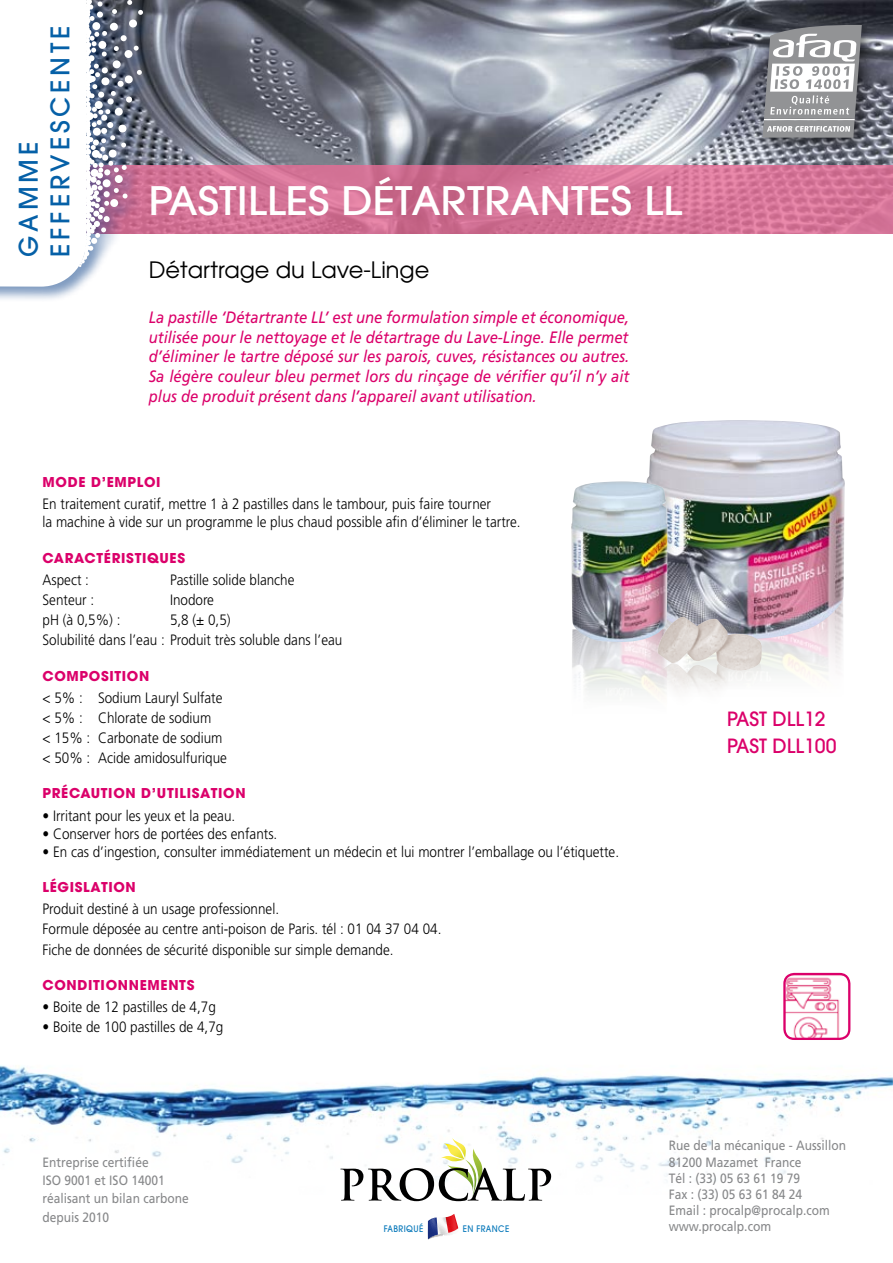
<style>
.page{position:relative;width:893px;height:1263px;background:#fff}
.page>*{position:absolute;margin:0;border:0;box-sizing:border-box;transform-origin:0 0}
.t1{font:500 39px "Avant Garde";color:#fff;scale:1.1 1}
.t2{font:500 25.5px/31.5px "Avant Garde";letter-spacing:.15em;color:#0560a7}
.t3{font:22.5px "Avant Garde";color:#000}
.t4{font:500 19.5px "Avant Garde";color:#db006a}
.t5{font:italic 16.5px/19.8px "Frutiger";color:#db006a;text-align:justify;scale:.9 1}
.t6{font:300 15px/20.1px "Frutiger";color:#000;scale:.9 1}
.t7{font:13.5px/16.2px "Frutiger";color:#87888a;scale:.89 1}
.t8{font:700 13.5px "Avant Garde";letter-spacing:.05em;color:#db006a}
.t9{font:500 9px "Avant Garde";letter-spacing:.05em;color:#0b7abb;scale:.9 1}
</style>
<div class="page">
<img style="left:0;top:1065px;width:893px;height:116px">
<svg style="left:340px;top:1137px;width:211px;height:64px"></svg>
<svg style="left:428px;top:1214px;width:31px;height:26px"></svg>
<img style="left:157px;top:0;width:736px;height:166px">
<svg style="left:157px;top:166px;width:736px;height:68px;background:#d37295"></svg>
<img style="left:786px;top:974px;width:63px;height:65px">
<div style="left:783px;top:973px;width:67px;height:67px;border:2px solid #db006a;border-radius:10px"></div>
<div style="left:0;top:0;width:157px;height:301px;background:#003882;opacity:.5"></div>
<svg style="left:0;top:0;width:143px;height:287px"></svg>
<div style="left:110px;top:199px;width:8px;height:8px;background:#fff;border-radius:50%"></div>
<div style="left:103px;top:179px;width:8px;height:8px;background:#fff;border-radius:50%"></div>
<div style="left:86px;top:187px;width:8px;height:8px;background:#fff;border-radius:50%"></div>
<div style="left:92px;top:150px;width:8px;height:8px;background:#fff;border-radius:50%"></div>
<div style="left:91px;top:169px;width:8px;height:8px;background:#fff;border-radius:50%"></div>
<div style="left:115px;top:175px;width:8px;height:8px;background:#fff;border-radius:50%"></div>
<div style="left:109px;top:150px;width:8px;height:8px;background:#fff;border-radius:50%"></div>
<div style="left:119px;top:125px;width:7px;height:8px;background:#fff;border-radius:50%"></div>
<div style="left:115px;top:108px;width:8px;height:8px;background:#fff;border-radius:50%"></div>
<div style="left:95px;top:101px;width:8px;height:8px;background:#fff;border-radius:50%"></div>
<div style="left:86px;top:112px;width:8px;height:8px;background:#fff;border-radius:50%"></div>
<div style="left:93px;top:128px;width:8px;height:8px;background:#fff;border-radius:50%"></div>
<div style="left:125px;top:75px;width:8px;height:8px;background:#fff;border-radius:50%"></div>
<div style="left:101px;top:77px;width:8px;height:8px;background:#fff;border-radius:50%"></div>
<div style="left:124px;top:50px;width:8px;height:8px;background:#fff;border-radius:50%"></div>
<div style="left:113px;top:60px;width:8px;height:8px;background:#fff;border-radius:50%"></div>
<div style="left:98px;top:41px;width:8px;height:8px;background:#fff;border-radius:50%"></div>
<div style="left:86px;top:75px;width:8px;height:8px;background:#fff;border-radius:50%"></div>
<div style="left:92px;top:22px;width:8px;height:8px;background:#fff;border-radius:50%"></div>
<div style="left:110px;top:23px;width:8px;height:8px;background:#fff;border-radius:50%"></div>
<div style="left:129px;top:20px;width:8px;height:7px;background:#fff;border-radius:50%"></div>
<div style="left:756px;top:18px;width:122px;height:136px;background:#000;opacity:.55"></div>
<svg style="left:762px;top:24px;width:100px;height:114px"></svg>
<img style="left:762px;top:640px;width:81px;height:35px">
<img style="left:646px;top:420px;width:199px;height:220px">
<img style="left:572px;top:642px;width:86px;height:53px">
<img style="left:571px;top:481px;width:96px;height:161px">
<img style="left:658px;top:671px;width:103px;height:24px">
<img style="left:658px;top:617px;width:104px;height:54px">
<h2 class="t2" style="left:13px;top:257px;width:232px;rotate:-90deg">GAMME<br>EFFERVESCENTE</h2>
<h1 class="t1" style="left:149px;top:177px;width:467px">PASTILLES DÉTARTRANTES LL</h1>
<h3 class="t3" style="left:149px;top:255px;width:282px">Détartrage du Lave-Linge</h3>
<p class="t5" style="left:149px;top:307px;width:535px">La pastille ‘Détartrante LL’ est une formulation simple et économique, utilisée pour le nettoyage et le détartrage du Lave-Linge. Elle permet d’éliminer le tartre déposé sur les parois, cuves, résistances ou autres.<br>Sa légère couleur bleu permet lors du rinçage de vérifier qu’il n’y ait plus de produit présent dans l’appareil avant utilisation.</p>
<p class="t8" style="left:43px;top:473px;width:120px">MODE D’EMPLOI</p>
<p class="t6" style="left:43px;top:495px;width:533px;line-height:18px">En traitement curatif, mettre 1 à 2 pastilles dans le tambour, puis faire tourner<br>la machine à vide sur un programme le plus chaud possible afin d’éliminer le tartre.</p>
<p class="t8" style="left:43px;top:549px;width:144px">CARACTÉRISTIQUES</p>
<p class="t6" style="left:43px;top:570px;width:53px">Aspect :</p>
<p class="t6" style="left:170px;top:570px;width:140px">Pastille solide blanche</p>
<p class="t6" style="left:43px;top:590px;width:59px">Senteur :</p>
<p class="t6" style="left:170px;top:590px;width:50px">Inodore</p>
<p class="t6" style="left:43px;top:610px;width:88px">pH (à 0,5%) :</p>
<p class="t6" style="left:43px;top:610px;width:335px;text-indent:127px">5,8 (± 0,5)<br>Solubilité dans l’eau : Produit très soluble dans l’eau</p>
<p class="t8" style="left:43px;top:667px;width:108px">COMPOSITION</p>
<p class="t6" style="left:43px;top:688px;width:207px">&lt; 5% : Sodium Lauryl Sulfate &lt; 5% : Chlorate de sodium<br>&lt; 15% : Carbonate de sodium &lt; 50% : Acide amidosulfurique</p>
<p class="t8" style="left:43px;top:785px;width:205px">PRÉCAUTION D’UTILISATION</p>
<p class="t6" style="left:43px;top:806px;width:216px">• Irritant pour les yeux et la peau.</p>
<p class="t6" style="left:43px;top:824px;width:262px">• Conserver hors de portées des enfants.</p>
<p class="t6" style="left:43px;top:842px;width:642px">• En cas d’ingestion, consulter immédiatement un médecin et lui montrer l’emballage ou l’étiquette.</p>
<p class="t8" style="left:43px;top:878px;width:95px">LÉGISLATION</p>
<p class="t6" style="left:43px;top:899px;width:445px">Produit destiné à un usage professionnel.<br>Formule déposée au centre anti-poison de Paris. tél : 01 04 37 04 04.<br>Fiche de données de sécurité disponible sur simple demande.</p>
<p class="t8" style="left:43px;top:976px;width:153px">CONDITIONNEMENTS</p>
<p class="t6" style="left:43px;top:997px;width:194px">• Boite de 12 pastilles de 4,7g</p>
<p class="t6" style="left:43px;top:1017px;width:202px">• Boite de 100 pastilles de 4,7g</p>
<h3 class="t4" style="left:727px;top:706px;width:11px">PAST</h3>
<h3 class="t4" style="left:772px;top:706px;width:55px">DLL12</h3>
<h3 class="t4" style="left:727px;top:733px;width:11px">PAST</h3>
<h3 class="t4" style="left:772px;top:733px;width:66px">DLL100</h3>
<p class="t7" style="left:43px;top:1153px;width:166px;line-height:18.3px">Entreprise certifiée<br>ISO 9001 et ISO 14001 réalisant un bilan carbone depuis 2010</p>
<p class="t9" style="left:384px;top:1223px;width:45px">FABRIQUÉ</p>
<p class="t9" style="left:463px;top:1223px;width:53px">EN FRANCE</p>
<p class="t7" style="left:669px;top:1138px;width:201px">Rue de la mécanique - Aussillon<br>81200 Mazamet France<br>Tél : (33) 05 63 61 19 79<br>Fax : (33) 05 63 61 84 24<br>Email : procalp@procalp.com www.procalp.com</p>
</div>
